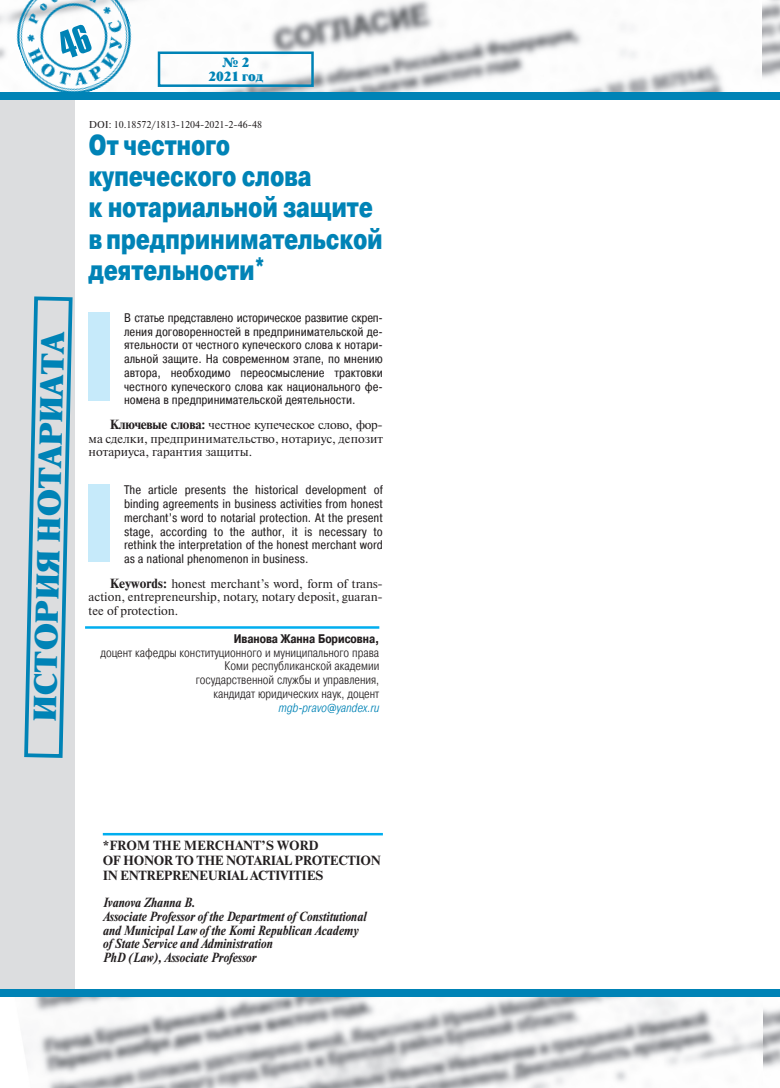
<style>
.page{position:relative;width:780px;height:1088px;background:#fff}
.page>*{position:absolute;margin:0;border:0;box-sizing:border-box;transform-origin:0 0}
.t1{font:30px "Newton XC";color:#0083b6}
.t2{font:900 28.75px/31.2px "Pragmatica Cond";letter-spacing:-.01em;color:#0083b6;scale:.85 1}
.t3{font:12.5px/13.8px "Pragmatica Cond";color:#231f20;text-align:justify}
.t4{font:12.5px/13.8px "Newton C";color:#231f20;text-align:justify}
.t5{font:italic 700 12.5px/13.8px "Newton C";color:#231f20;scale:.9 1}
.t6{font:300 12.5px/13.8px "Pragmatica Cond";color:#231f20;text-align:right}
.t7{font:700 12.5px/15px "Newton C";letter-spacing:-.02em;color:#231f20}
.t8{font:700 12.5px "Pragmatica Cond C";color:#231f20}
.t9{font:italic 300 12.5px "Pragmatica Cond";color:#0083b6}
.t10{font:12.5px/13.8px "Newton XC";color:#0083b6;text-align:center}
.t11{font:10px "Newton C";color:#231f20}
.s1{font-weight:700}
</style>
<div class="page">
<img style="left:0;top:0;width:780px;height:93px">
<img style="left:24px;top:997px;width:756px;height:91px">
<div style="left:0;top:97px;width:74px;height:892px;background:#dcdddf"></div>
<div style="left:762px;top:93px;width:18px;height:7px;background:#0083b6"></div>
<svg style="left:156px;top:50px;width:159px;height:38px"></svg>
<div style="left:0;top:93px;width:762px;height:7px;background:#0083b6"></div>
<img style="left:2px;top:0;width:145px;height:109px">
<div style="left:0;top:989px;width:780px;height:8px;background:#0083b6"></div>
<svg style="left:24px;top:296px;width:49px;height:462px"></svg>
<hr style="left:103px;top:833px;width:280px;height:2px;background:#00aeef">
<div style="left:89px;top:312px;width:21px;height:88px;background:#c6eafa"></div>
<div style="left:89px;top:485px;width:21px;height:77px;background:#c6eafa"></div>
<hr style="left:85px;top:626px;width:294px;height:3px;background:#00aeef">
<svg style="left:55px;top:24px;width:38px;height:36px"></svg>
<h1 class="t1" style="left:28px;top:722px;width:391px;rotate:-89deg">ИСТОРИЯ НОТАРИАТА</h1>
<p class="t10" style="left:208px;top:56px;width:56px">№ 2<br>2021 год</p>
<p class="t11" style="left:89px;top:121px;width:175px">DOI: 10.18572/1813-1204-2021-2-46-48</p>
<h2 class="t2" style="left:89px;top:130px;width:347px">От честного купеческого слова<br>к нотариальной защите в предпринимательской деятельности*</h2>
<p class="t3" style="left:124px;top:312px;width:260px">В статье представлено историческое развитие скреп&shy;ления договоренностей в предпринимательской де&shy;ятельности от честного купеческого слова к нотари&shy;альной защите. На современном этапе, по мнению автора, необходимо переосмысление трактовки честного купеческого слова как национального фе&shy;номена в предпринимательской деятельности.</p>
<p class="t4" style="left:89px;top:419px;width:296px;text-indent:21px"><span class="s1">Ключевые слова:</span> честное купеческое слово, фор&shy;ма сделки, предпринимательство, нотариус, депозит нотариуса, гарантия защиты.</p>
<p class="t3" style="left:124px;top:484px;width:260px">The article presents the historical development of binding agreements in business activities from honest merchant’s word to notarial protection. At the present stage, according to the author, it is necessary to rethink the interpretation of the honest merchant word as a national phenomenon in business.</p>
<p class="t4" style="left:89px;top:578px;width:296px;text-indent:21px"><span class="s1">Keywords:</span> honest merchant’s word, form of trans&shy;action, entrepreneurship, notary, notary deposit, guaran&shy;tee of protection.</p>
<p class="t8" style="left:234px;top:631px;width:147px">Иванова Жанна Борисовна,</p>
<p class="t6" style="left:100px;top:646px;width:280px">доцент кафедры конституционного и муниципального права Коми республиканской академии<br>государственной службы и управления,<br>кандидат юридических наук, доцент</p>
<p class="t9" style="left:278px;top:703px;width:102px">mgb-pravo@yandex.ru</p>
<p class="t7" style="left:103px;top:839px;width:279px">*FROM THE MERCHANT’S WORD<br>OF HONOR TO THE NOTARIAL PROTECTION<br>IN ENTREPRENEURIAL ACTIVITIES</p>
<p class="t5" style="left:103px;top:897px;width:294px">Ivanova Zhanna B.<br>Associate Professor of the Department of Constitutional and Municipal Law of the Komi Republican Academy of State Service and Administration<br>PhD (Law), Associate Professor</p>
</div>
